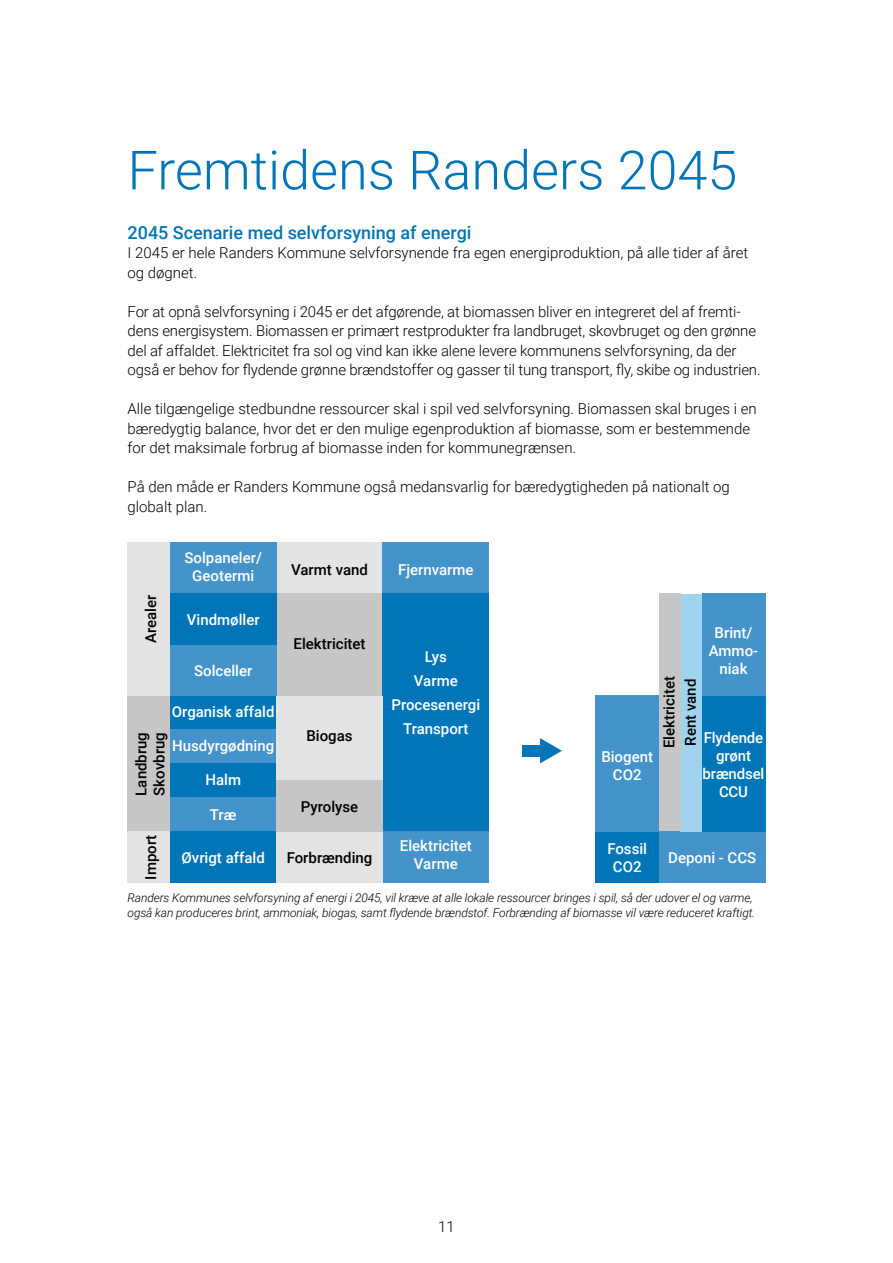
<style>
.page{position:relative;width:893px;height:1263px;background:#fff}
.page>*{position:absolute;margin:0;border:0;box-sizing:border-box;transform-origin:0 0}
.Overskrift_-_H1{font:300 54px "Roboto";color:#0076b8}
.Mellemrubrik_-_H2{font:500 18px "Roboto";color:#0076b8}
.Brødtekst_-_P{font:300 15px/19.5px "Roboto";color:#000}
.t1{font:500 15px/18px "Roboto";color:#fff;text-align:center}
.t2{font:500 15px/18px "Roboto";color:#000}
.Billedtekst_-_P{font:italic 300 12px/14.4px "Roboto";letter-spacing:-.01em;color:#000}
</style>
<div class="page">
<div style="left:170px;top:695px;width:106px;height:34px;background:#0076b8"></div>
<div style="left:170px;top:729px;width:106px;height:34px;background:#4493ca"></div>
<div style="left:170px;top:763px;width:106px;height:34px;background:#0076b8"></div>
<div style="left:170px;top:797px;width:106px;height:34px;background:#4493ca"></div>
<div style="left:170px;top:831px;width:106px;height:51px;background:#0076b8"></div>
<div style="left:128px;top:542px;width:42px;height:154px;background:#e3e3e3"></div>
<div style="left:128px;top:696px;width:42px;height:135px;background:#c6c6c6"></div>
<div style="left:276px;top:542px;width:107px;height:51px;background:#e3e3e3"></div>
<div style="left:276px;top:593px;width:107px;height:103px;background:#c6c6c6"></div>
<div style="left:383px;top:542px;width:106px;height:51px;background:#4493ca"></div>
<div style="left:383px;top:593px;width:106px;height:238px;background:#0076b8"></div>
<div style="left:383px;top:831px;width:106px;height:51px;background:#4493ca"></div>
<div style="left:170px;top:644px;width:106px;height:51px;background:#4493ca"></div>
<div style="left:170px;top:542px;width:106px;height:51px;background:#4493ca"></div>
<div style="left:170px;top:593px;width:106px;height:51px;background:#0076b8"></div>
<div style="left:128px;top:831px;width:42px;height:51px;background:#e3e3e3"></div>
<div style="left:276px;top:831px;width:107px;height:51px;background:#e3e3e3"></div>
<div style="left:276px;top:696px;width:107px;height:84px;background:#e3e3e3"></div>
<div style="left:276px;top:780px;width:107px;height:51px;background:#c6c6c6"></div>
<div style="left:702px;top:593px;width:63px;height:103px;background:#4493ca"></div>
<div style="left:659px;top:831px;width:106px;height:51px;background:#4493ca"></div>
<div style="left:702px;top:696px;width:63px;height:135px;background:#0076b8"></div>
<div style="left:680px;top:594px;width:22px;height:237px;background:#a0d3ed"></div>
<div style="left:659px;top:593px;width:21px;height:238px;background:#c6c6c6"></div>
<div style="left:595px;top:831px;width:64px;height:51px;background:#0076b8"></div>
<div style="left:595px;top:695px;width:64px;height:136px;background:#4493ca"></div>
<div style="left:522px;top:745px;width:26px;height:12px;background:#0076b8"></div>
<svg style="left:540px;top:738px;width:22px;height:25px"></svg>
<h1 class="Overskrift_-_H1" style="left:128px;top:132px;width:611px">Fremtidens Randers 2045</h1>
<h2 class="Mellemrubrik_-_H2" style="left:128px;top:220px;width:345px">2045 Scenarie med selvforsyning af energi</h2>
<p class="Brødtekst_-_P" style="left:128px;top:243px;width:622px">I 2045 er hele Randers Kommune selvforsynende fra egen energiproduktion, på alle tider af året og døgnet.</p>
<p class="Brødtekst_-_P" style="left:128px;top:301px;width:635px">For at opnå selvforsyning i 2045 er det afgørende, at biomassen bliver en integreret del af fremti&shy;dens energisystem. Biomassen er primært restprodukter fra landbruget, skovbruget og den grønne del af affaldet. Elektricitet fra sol og vind kan ikke alene levere kommunens selvforsyning, da der også er behov for flydende grønne brændstoffer og gasser til tung transport, fly, skibe og industrien.</p>
<p class="Brødtekst_-_P" style="left:128px;top:399px;width:631px">Alle tilgængelige stedbundne ressourcer skal i spil ved selvforsyning. Biomassen skal bruges i en bæredygtig balance, hvor det er den mulige egenproduktion af biomasse, som er bestemmende for det maksimale forbrug af biomasse inden for kommunegrænsen.</p>
<p class="Brødtekst_-_P" style="left:128px;top:477px;width:604px">På den måde er Randers Kommune også medansvarlig for bæredygtigheden på nationalt og globalt plan.</p>
<p class="t1" style="left:184px;top:548px;width:79px">Solpaneler/<br>Geotermi</p>
<p class="t1" style="left:187px;top:610px;width:74px">Vindmøller</p>
<p class="t2" style="left:291px;top:560px;width:78px">Varmt vand</p>
<p class="t1" style="left:398px;top:560px;width:77px">Fjernvarme</p>
<p class="t2" style="left:141px;top:643px;width:50px;rotate:-90deg">Arealer</p>
<p class="t1" style="left:709px;top:623px;width:51px">Brint/<br>Ammo&shy;niak</p>
<p class="t2" style="left:294px;top:634px;width:73px">Elektricitet</p>
<p class="t1" style="left:391px;top:644px;width:90px;line-height:24px">Lys<br>Varme<br>Procesenergi<br>Transport</p>
<p class="t1" style="left:194px;top:661px;width:60px">Solceller</p>
<p class="t2" style="left:658px;top:748px;width:73px;line-height:21.3px;rotate:-90deg">Elektricitet<br>Rent vand</p>
<p class="t1" style="left:172px;top:702px;width:104px">Organisk affald</p>
<p class="t1" style="left:172px;top:736px;width:104px">Husdyrgødning</p>
<p class="t1" style="left:205px;top:770px;width:37px">Halm</p>
<p class="t1" style="left:210px;top:805px;width:28px">Træ</p>
<p class="t1" style="left:182px;top:848px;width:85px">Øvrigt affald</p>
<p class="t2" style="left:306px;top:726px;width:48px">Biogas</p>
<p class="t1" style="left:703px;top:728px;width:63px">Flydende grønt brændsel<br>CCU</p>
<p class="t2" style="left:132px;top:796px;width:65px;rotate:-90deg">Landbrug<br>Skovbrug</p>
<p class="t1" style="left:601px;top:747px;width:53px">Biogent<br>CO2</p>
<p class="t2" style="left:301px;top:797px;width:59px">Pyrolyse</p>
<p class="t2" style="left:141px;top:879px;width:46px;rotate:-90deg">Import</p>
<p class="t1" style="left:400px;top:836px;width:73px">Elektricitet<br>Varme</p>
<p class="Billedtekst_-_P" style="left:128px;top:890px;width:629px">Randers Kommunes selvforsyning af energi i 2045, vil kræve at alle lokale ressourcer bringes i spil, så der udover el og varme, også kan produceres brint, ammoniak, biogas, samt flydende brændstof. Forbrænding af biomasse vil være reduceret kraftigt.</p>
<p class="t1" style="left:607px;top:839px;width:41px">Fossil<br>CO2</p>
<p class="t2" style="left:287px;top:848px;width:87px">Forbrænding</p>
<p class="t1" style="left:668px;top:848px;width:90px">Deponi - CCS</p>
<p class="Brødtekst_-_P" style="left:438px;top:1216px;width:18px">11</p>
</div>
